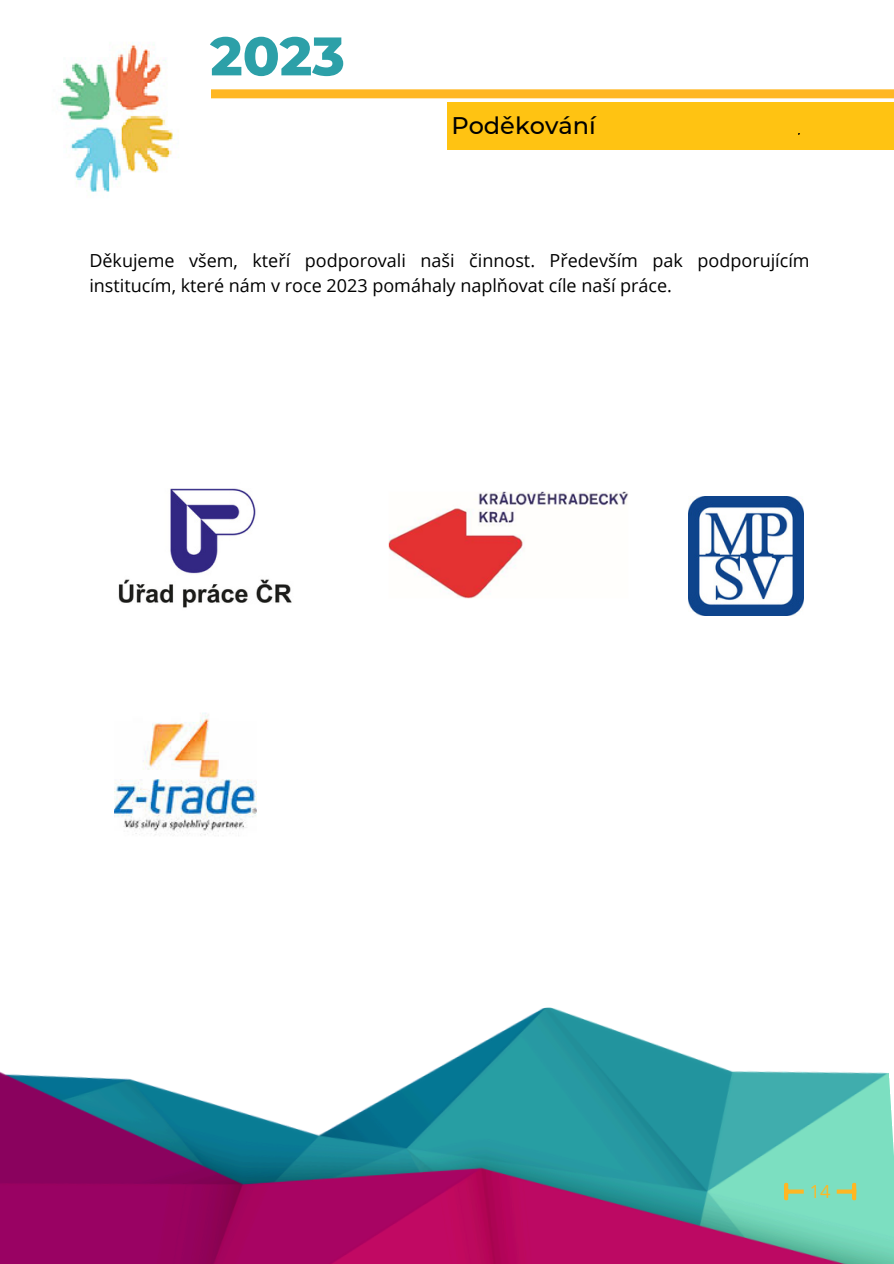
<style>
.page{position:relative;width:894px;height:1264px;background:#fff}
.page>*{position:absolute;margin:0;border:0;box-sizing:border-box;transform-origin:0 0}
.t1{font:800 54.15px "Montserrat";color:#2ca0a8}
.t2{font:500 24px "Montserrat";color:#000}
.t3{font:18px/24.8px "Open Sans";color:#000}
.t4{font:18px "Open Sans";color:#ffb723}
</style>
<div class="page">
<div style="left:446px;top:103px;width:447px;height:47px;background:#ffc312"></div>
<div style="left:210px;top:89px;width:683px;height:9px;background:#ffb723"></div>
<img style="left:58px;top:42px;width:121px;height:150px">
<img style="left:0;top:1007px;width:893px;height:256px">
<img style="left:114px;top:713px;width:142px;height:122px">
<img style="left:118px;top:488px;width:174px;height:120px">
<img style="left:388px;top:491px;width:241px;height:108px">
<img style="left:688px;top:497px;width:115px;height:118px">
<svg style="left:788px;top:1189px;width:63px;height:4px"></svg>
<div style="left:783px;top:1184px;width:5px;height:14px;background:#ffb723"></div>
<div style="left:851px;top:1184px;width:5px;height:14px;background:#ffb723"></div>
<p class="t1" style="left:210px;top:23px;width:136px">2023</p>
<p class="t2" style="left:451px;top:111px;width:146px">Poděkování</p>
<p class="t3" style="left:89px;top:248px;width:721px">Děkujeme všem, kteří podporovali naši činnost. Především pak podporujícím institucím, které nám v roce 2023 pomáhaly naplňovat cíle naší práce.</p>
<p class="t4" style="left:809px;top:1178px;width:22px">14</p>
</div>
